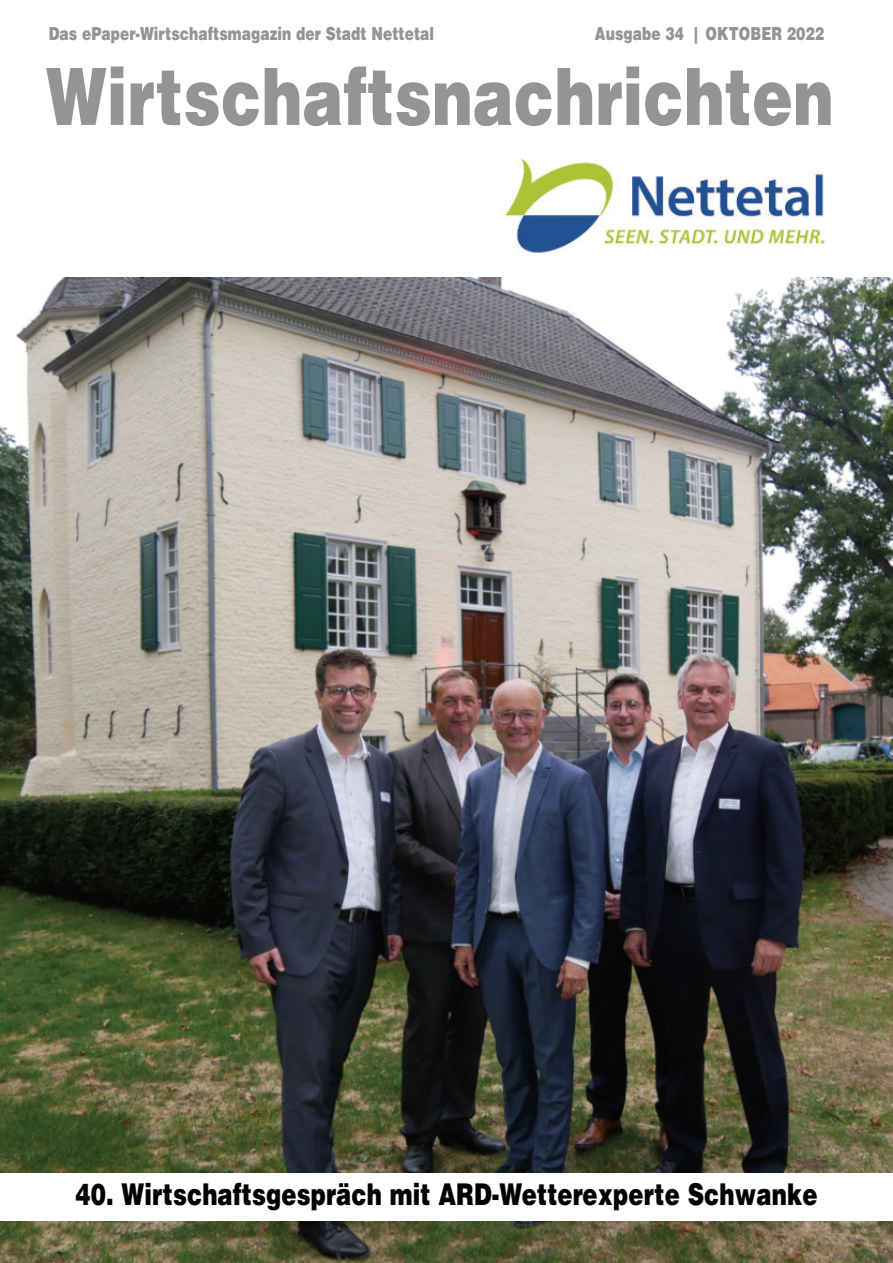
<style>
.page{position:relative;width:893px;height:1263px;background:#fff}
.page>*{position:absolute;margin:0;border:0;box-sizing:border-box;transform-origin:0 0}
.t1{font:900 79.05px "Helvetica";letter-spacing:.005em;color:#949497;scale:.77 1}
.t2{font:900 30px "Helvetica";letter-spacing:.005em;color:#000;scale:.76 1}
.t3{font:900 18px "Helvetica";letter-spacing:.005em;color:#949497;scale:.77 1}
.s1{font-family:"Arial"}
</style>
<div class="page">
<img style="left:505px;top:159px;width:321px;height:94px">
<img style="left:0;top:278px;width:893px;height:985px">
<div style="left:0;top:1173px;width:893px;height:47px;background:#fff"></div>
<p class="t3" style="left:49px;top:27px;width:502px">Das ePaper-Wirtschaftsmagazin der Stadt Nettetal</p>
<p class="t3" style="left:595px;top:27px;width:299px">Ausgabe 34 <span class="s1">|</span> OKTOBER 2022</p>
<h1 class="t1" style="left:46px;top:68px;width:1025px">Wirtschaftsnachrichten</h1>
<h2 class="t2" style="left:76px;top:1183px;width:978px">40. Wirtschaftsgespräch mit ARD-Wetterexperte Schwanke</h2>
</div>
